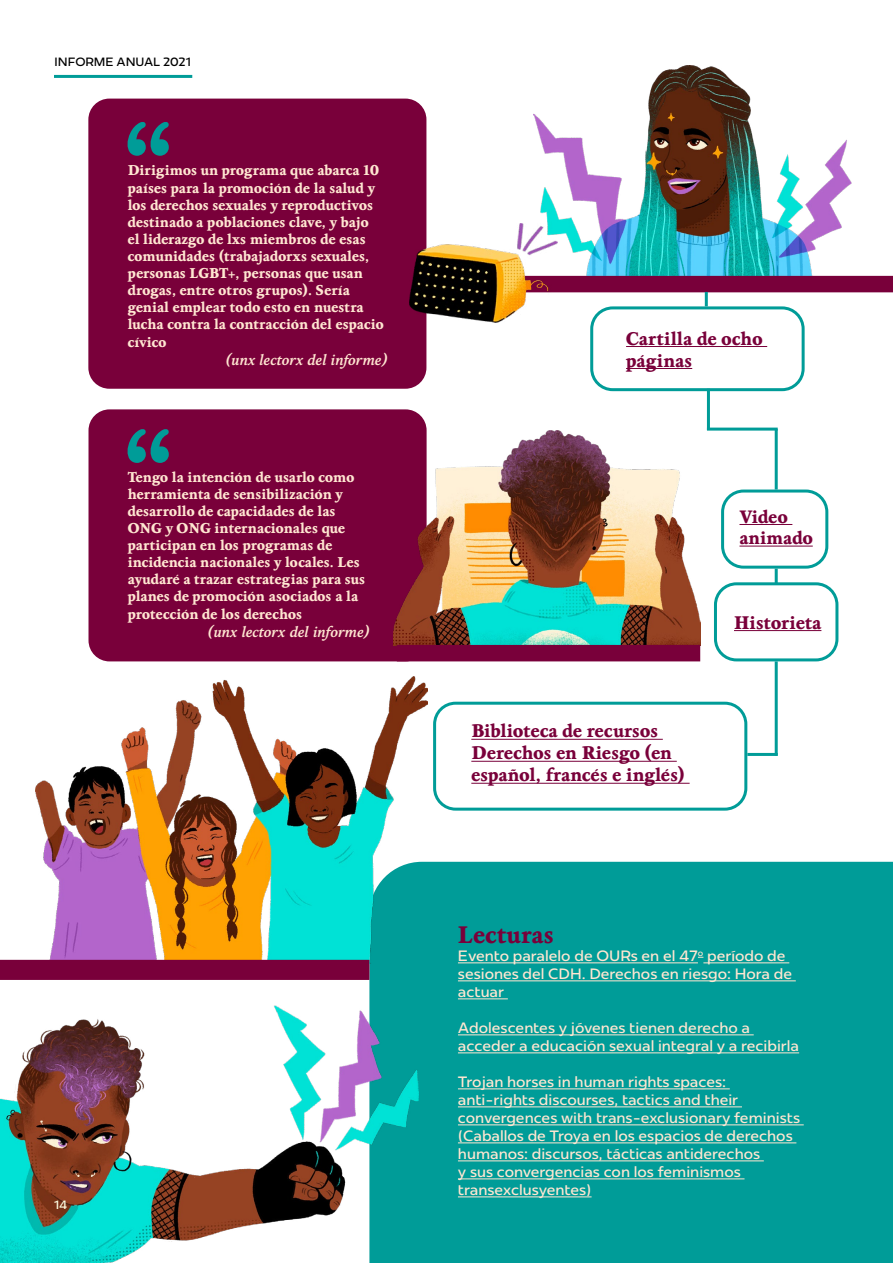
<style>
.page{position:relative;width:893px;height:1263px;background:#fff}
.page>*{position:absolute;margin:0;border:0;box-sizing:border-box;transform-origin:0 0}
.t1{font:800 24px "Brigade";letter-spacing:.02em;color:#79003a}
.t2{font:800 18.3px/22px "Brigade";color:#79003a}
.t3{font:800 18px/21.6px "Brigade";color:#79003a}
.t4{font:15px/18px "Redonda";color:#ffe6d1}
.t5{font:italic 700 15px "Brigade";color:#ffe6d1}
.t6{font:800 14.25px/17.2px "Brigade";color:#ffe6d1}
.t7{font:12px "Redonda";color:#000}
.t8{font:12px "Redonda";color:#ffffe3}
</style>
<div class="page">
<hr style="left:54px;top:75px;width:138px;height:3px;background:#009c98">
<div style="left:88px;top:99px;width:338px;height:290px;background:#79003a;border-radius:21px"></div>
<div style="left:89px;top:409px;width:338px;height:252px;background:#79003a;border-radius:21px"></div>
<svg style="left:127px;top:122px;width:42px;height:34px"></svg>
<svg style="left:127px;top:429px;width:42px;height:34px"></svg>
<div style="left:369px;top:862px;width:524px;height:401px;background:#009c98"></div>
<hr style="left:458px;top:962px;width:240px;height:1px;background:#ffe6d1">
<hr style="left:703px;top:962px;width:86px;height:1px;background:#ffe6d1">
<hr style="left:458px;top:980px;width:338px;height:1px;background:#ffe6d1">
<hr style="left:458px;top:998px;width:50px;height:1px;background:#ffe6d1">
<hr style="left:458px;top:1034px;width:296px;height:1px;background:#ffe6d1">
<hr style="left:458px;top:1052px;width:341px;height:1px;background:#ffe6d1">
<hr style="left:458px;top:1088px;width:272px;height:1px;background:#ffe6d1">
<hr style="left:458px;top:1106px;width:284px;height:1px;background:#ffe6d1">
<hr style="left:458px;top:1124px;width:346px;height:1px;background:#ffe6d1">
<hr style="left:458px;top:1142px;width:338px;height:1px;background:#ffe6d1">
<hr style="left:458px;top:1160px;width:306px;height:1px;background:#ffe6d1">
<hr style="left:458px;top:1178px;width:286px;height:1px;background:#ffe6d1">
<hr style="left:458px;top:1196px;width:134px;height:1px;background:#ffe6d1">
<hr style="left:471px;top:739px;width:192px;height:1px;background:#79003a">
<hr style="left:471px;top:761px;width:206px;height:1px;background:#79003a">
<hr style="left:471px;top:783px;width:219px;height:1px;background:#79003a">
<img style="left:0;top:1006px;width:418px;height:257px">
<img style="left:534px;top:66px;width:318px;height:210px">
<img style="left:35px;top:676px;width:393px;height:287px">
<div style="left:521px;top:276px;width:372px;height:16px;background:#79003a"></div>
<hr style="left:626px;top:346px;width:141px;height:1px;background:#79003a">
<hr style="left:626px;top:368px;width:66px;height:1px;background:#79003a">
<div style="left:590px;top:306px;width:215px;height:85px;border:3px solid #009c98;border-radius:21px"></div>
<div style="left:721px;top:489px;width:107px;height:80px;border:3px solid #009c98;border-radius:21px"></div>
<div style="left:714px;top:582px;width:124px;height:79px;border:3px solid #009c98;border-radius:21px"></div>
<div style="left:433px;top:702px;width:314px;height:109px;border:3px solid #009c98;border-radius:21px"></div>
<hr style="left:705px;top:292px;width:3px;height:14px;background:#009c98">
<img style="left:394px;top:431px;width:306px;height:214px">
<div style="left:397px;top:645px;width:303px;height:16px;background:#79003a"></div>
<div style="left:0;top:960px;width:369px;height:20px;background:#79003a"></div>
<hr style="left:747px;top:753px;width:31px;height:3px;background:#009c98">
<hr style="left:775px;top:429px;width:3px;height:60px;background:#009c98">
<hr style="left:707px;top:389px;width:3px;height:41px;background:#009c98">
<hr style="left:775px;top:569px;width:3px;height:14px;background:#009c98">
<hr style="left:775px;top:661px;width:3px;height:95px;background:#009c98">
<hr style="left:739px;top:524px;width:53px;height:1px;background:#79003a">
<hr style="left:739px;top:546px;width:74px;height:1px;background:#79003a">
<img style="left:410px;top:224px;width:148px;height:99px">
<hr style="left:734px;top:630px;width:87px;height:1px;background:#79003a">
<hr style="left:707px;top:428px;width:71px;height:3px;background:#009c98">
<p class="t7" style="left:54px;top:54px;width:139px">INFORME ANUAL 2021</p>
<p class="t6" style="left:128px;top:163px;width:257px">Dirigimos un programa que abarca 10 países para la promoción de la salud y los derechos sexuales y reproductivos destinado a poblaciones clave, y bajo el liderazgo de lxs miembros de esas comunidades (trabajadorxs sexuales, personas LGBT+, personas que usan drogas, entre otros grupos). Sería genial emplear todo esto en nuestra lucha contra la contracción del espacio cívico</p>
<p class="t5" style="left:226px;top:352px;width:163px">(unx lectorx del informe)</p>
<p class="t6" style="left:128px;top:469px;width:239px">Tengo la intención de usarlo como herramienta de sensibilización y desarrollo de capacidades de las ONG y ONG internacionales que participan en los programas de incidencia nacionales y locales. Les ayudaré a trazar estrategias para sus planes de promoción asociados a la protección de los derechos</p>
<p class="t5" style="left:208px;top:624px;width:163px">(unx lectorx del informe)</p>
<p class="t8" style="left:54px;top:1197px;width:15px">14</p>
<p class="t2" style="left:626px;top:329px;width:138px">Cartilla de ocho páginas</p>
<p class="t3" style="left:739px;top:507px;width:75px">Video animado</p>
<p class="t2" style="left:471px;top:722px;width:215px">Biblioteca de recursos<br>Derechos en Riesgo (en español, francés e inglés)</p>
<p class="t2" style="left:734px;top:613px;width:89px">Historieta</p>
<h1 class="t1" style="left:458px;top:922px;width:97px">Lecturas</h1>
<p class="t4" style="left:458px;top:947px;width:336px">Evento paralelo de OURs en el 47<sup>o</sup> período de sesiones del CDH. Derechos en riesgo: Hora de actuar</p>
<p class="t4" style="left:458px;top:1019px;width:343px">Adolescentes y jóvenes tienen derecho a acceder a educación sexual integral y a recibirla</p>
<p class="t4" style="left:458px;top:1073px;width:344px">Trojan horses in human rights spaces: anti-rights discourses, tactics and their convergences with trans-exclusionary feminists (Caballos de Troya en los espacios de derechos humanos: discursos, tácticas antiderechos<br>y sus convergencias con los feminismos transexclusyentes)</p>
</div>
